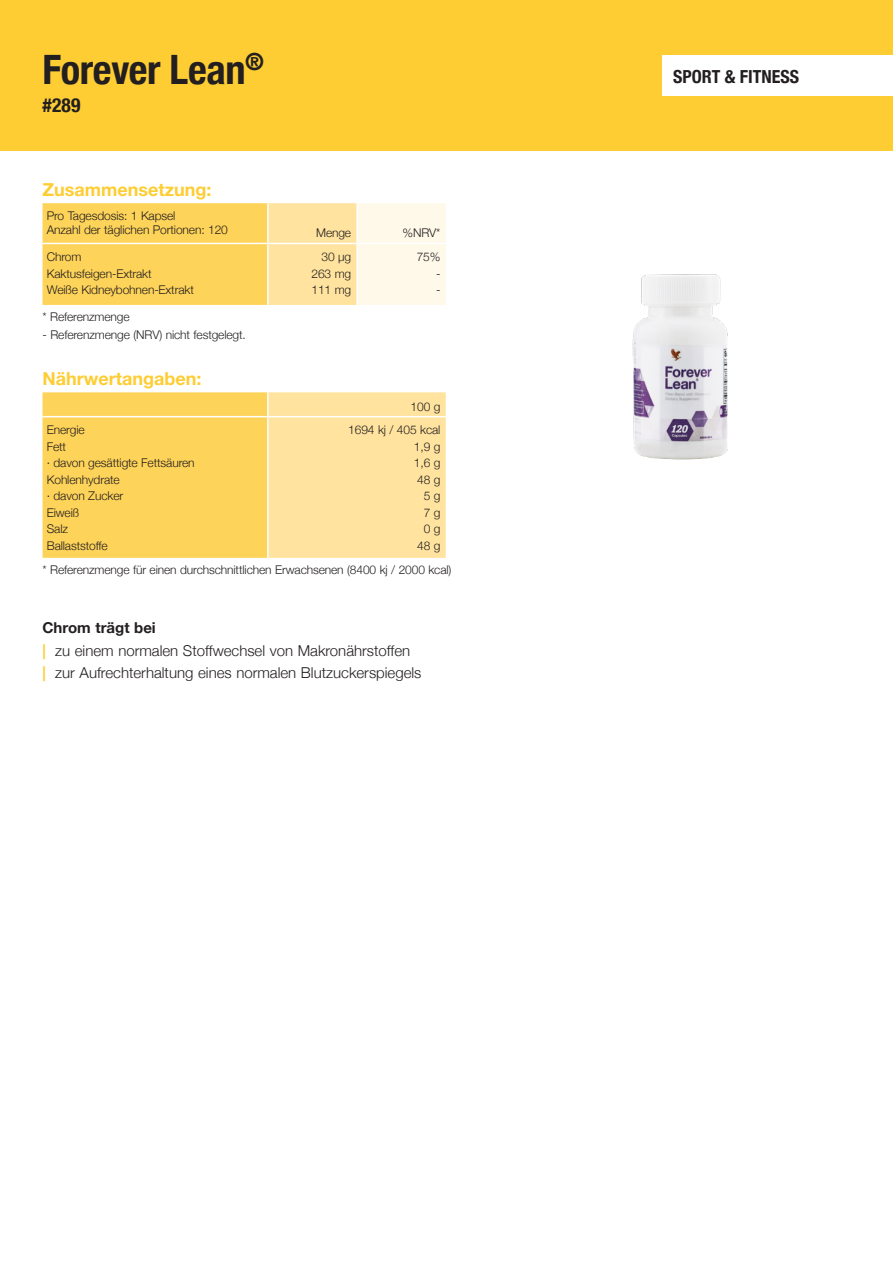
<style>
.page{position:relative;width:893px;height:1263px;background:#fff}
.page>*{position:absolute;margin:0;border:0;box-sizing:border-box;transform-origin:0 0}
.t1{font:700 condensed 40.5px "Helvetica Neue";letter-spacing:-.01em;color:#231f20}
.t2{font:700 condensed 19.5px "Helvetica Neue";color:#231f20}
.t3{font:700 18px "Helvetica Neue LT Pro";color:#fecd33}
.t4{font:700 condensed 18px "Helvetica Neue";color:#231f20}
.t5{font:300 15px/22.2px "Helvetica Neue";color:#231f20}
.t6{font:300 12px/16.5px "Helvetica Neue";letter-spacing:-.01em;color:#231f20}
.s1{font-weight:700}
.s2{font-family:"Helvetica Neue LT Pro";font-weight:700;color:#fecd33}
</style>
<div class="page">
<div style="left:0;top:0;width:893px;height:151px;background:#fecd33"></div>
<div style="left:662px;top:55px;width:231px;height:41px;background:#fff"></div>
<svg style="left:43px;top:203px;width:403px;height:102px;background:#fedf88"></svg>
<hr style="left:267px;top:203px;width:2px;height:40px;background:#fff">
<hr style="left:356px;top:203px;width:2px;height:40px;background:#fff">
<hr style="left:43px;top:243px;width:225px;height:1px;background:#fff">
<hr style="left:268px;top:243px;width:89px;height:1px;background:#fff">
<hr style="left:267px;top:244px;width:2px;height:61px;background:#fff">
<hr style="left:357px;top:243px;width:90px;height:1px;background:#fff">
<hr style="left:356px;top:244px;width:2px;height:61px;background:#fff">
<svg style="left:43px;top:392px;width:404px;height:166px;background:#feda78"></svg>
<hr style="left:43px;top:416px;width:225px;height:1px;background:#fff">
<hr style="left:268px;top:416px;width:179px;height:1px;background:#fff">
<hr style="left:267px;top:417px;width:2px;height:141px;background:#fff">
<hr style="left:446px;top:417px;width:1px;height:141px;background:#fff">
<img style="left:632px;top:274px;width:96px;height:186px">
<h1 class="t1" style="left:43px;top:36px;width:223px">Forever Lean<sup>®</sup></h1>
<h2 class="t2" style="left:43px;top:89px;width:40px">#289</h2>
<h3 class="t3" style="left:43px;top:178px;width:170px">Zusammensetzung:</h3>
<p class="t6" style="left:47px;top:209px;width:183px;line-height:13.5px">Pro Tagesdosis: 1 Kapsel<br>Anzahl der täglichen Portionen: 120</p>
<p class="t6" style="left:316px;top:225px;width:37px">Menge</p>
<p class="t6" style="left:402px;top:225px;width:40px">%NRV*</p>
<p class="t6" style="left:47px;top:248px;width:149px">Chrom<br>Kaktusfeigen-Extrakt<br>Weiße Kidneybohnen-Extrakt</p>
<p class="t6" style="left:311px;top:248px;width:41px;text-align:justify;text-indent:10px">30 µg 263 mg 111 mg</p>
<p class="t6" style="left:436px;top:248px;width:6px;text-align:justify;text-indent:-19px">75% - -</p>
<p class="t6" style="left:43px;top:308px;width:89px">* Referenzmenge</p>
<p class="t6" style="left:43px;top:326px;width:205px">- Referenzmenge (NRV) nicht festgelegt.</p>
<h3 class="t3" style="left:43px;top:367px;width:161px">Nährwertangaben:</h3>
<p class="t6" style="left:411px;top:398px;width:31px">100 g</p>
<p class="t6" style="left:47px;top:421px;width:149px">Energie<br>Fett<br>· davon gesättigte Fettsäuren<br>Kohlenhydrate<br>· davon Zucker<br>Eiweiß<br>Salz<br>Ballaststoffe</p>
<p class="t6" style="left:348px;top:421px;width:94px;text-align:right">1694 kj / 405 kcal<br>1,9 g<br>1,6 g<br>48 g<br>5 g<br>7 g<br>0 g<br>48 g</p>
<p class="t6" style="left:43px;top:561px;width:410px">* Referenzmenge für einen durchschnittlichen Erwachsenen (8400 kj / 2000 kcal)</p>
<p class="t5" style="left:43px;top:617px;width:380px"><span class="s1">Chrom trägt bei<br></span><span class="s2">|</span> zu einem normalen Stoffwechsel von Makronährstoffen<br><span class="s2">|</span> zur Aufrechterhaltung eines normalen Blutzuckerspiegels</p>
<h3 class="t4" style="left:673px;top:62px;width:127px">SPORT &amp; FITNESS</h3>
</div>
